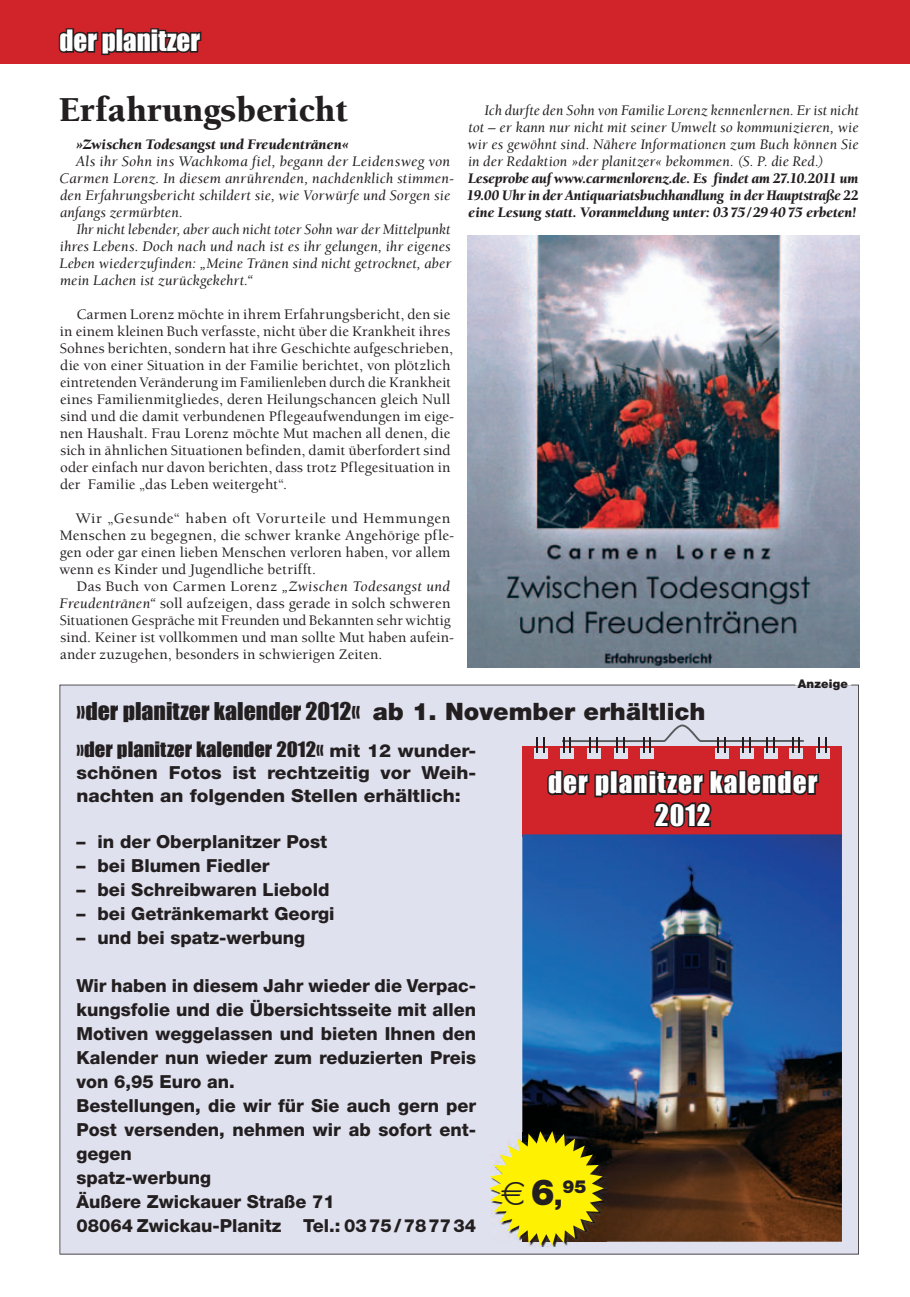
<style>
.page{position:relative;width:910px;height:1297px;background:#fff}
.page>*{position:absolute;margin:0;border:0;box-sizing:border-box;transform-origin:0 0}
.t1{font:900 36px "Berkeley";color:#231f20}
.t2{font:27.3px/32.2px "Impact";letter-spacing:.04em;color:#fff;text-align:center}
.t3{font:27px "Impact";color:#fff}
.t4{font:22.5px "Impact";color:#231f20;scale:1.06 1}
.t5{font:19.5px "Impact";color:#231f20;scale:1.06 1}
.t6{font:800 18px/24px "Helvetica Neue";color:#231f20}
.t7{font:800 18px/22.5px "Helvetica Neue";color:#231f20;scale:1.06 1}
.t8{font:900 18px "Helvetica Neue";color:#231f20}
.t9{font:500 15px/17px "Berkeley";letter-spacing:.005em;color:#231f20}
.t10{font:italic 15px/17px "Berkeley";letter-spacing:.01em;color:#231f20;text-align:justify}
.t11{font:italic 900 15px/17px "Berkeley";letter-spacing:.005em;color:#231f20;text-align:justify;scale:.96 1}
.t12{font:italic 900 15px "Berkeley";letter-spacing:.005em;color:#231f20}
.t13{font:900 12px "Helvetica Neue";letter-spacing:.015em;color:#231f20}
.s1{font-weight:400;font-style:italic}
.s2{font-family:"Helvetica Neue";font-weight:900;font-size:24px}
.s3{font-family:"Helvetica Neue";font-weight:800;font-size:18px}
.s4{font-family:"Big Caslon";font-weight:500;font-size:36px}
.s5{font-size:36px}
.s6{font-size:27px}
</style>
<div class="page">
<div style="left:0;top:0;width:910px;height:64px;background:#d1232a"></div>
<svg style="left:58px;top:28px;width:144px;height:28px"></svg>
<img style="left:468px;top:236px;width:391px;height:432px">
<div style="left:60px;top:685px;width:799px;height:569px;background:#e0e1ee"></div>
<div style="left:522px;top:746px;width:320px;height:91px;background:#d1232a"></div>
<div style="left:534px;top:748px;width:13px;height:10px;background:#e0e1ee"></div>
<div style="left:816px;top:748px;width:13px;height:10px;background:#e0e1ee"></div>
<svg style="left:536px;top:724px;width:291px;height:104px"></svg>
<img style="left:522px;top:834px;width:320px;height:408px">
<img style="left:604px;top:1132px;width:2px;height:110px">
<svg style="left:489px;top:1131px;width:115px;height:114px;background:#cbc02a"></svg>
<h3 class="t3" style="left:60px;top:20px;width:142px">der planitzer</h3>
<h1 class="t1" style="left:59px;top:90px;width:291px">Erfahrungsbericht</h1>
<p class="t12" style="left:76px;top:136px;width:275px">»Zwischen Todesangst und Freudentränen«</p>
<p class="t10" style="left:60px;top:153px;width:396px;text-align:left;text-indent:16px">Als ihr Sohn ins Wachkoma fiel, begann der Leidensweg von Carmen Lorenz. In diesem anrührenden, nachdenklich stimmen&shy;den Erfahrungsbericht schildert sie, wie Vorwürfe und Sorgen sie anfangs zermürbten.</p>
<p class="t10" style="left:59px;top:221px;width:393px;text-indent:17px">Ihr nicht lebender, aber auch nicht toter Sohn war der Mittelpunkt ihres Lebens. Doch nach und nach ist es ihr gelungen, ihr eigenes Leben wiederzufinden: „Meine Tränen sind nicht getrocknet, aber mein Lachen ist zurückgekehrt.“</p>
<p class="t9" style="left:60px;top:306px;width:396px;text-indent:16px">Carmen Lorenz möchte in ihrem Erfahrungsbericht, den sie in einem kleinen Buch verfasste, nicht über die Krankheit ihres Sohnes berichten, sondern hat ihre Geschichte aufgeschrieben, die von einer Situation in der Familie berichtet, von plötzlich eintretenden Veränderung im Familienleben durch die Krankheit eines Familienmitgliedes, deren Heilungschancen gleich Null sind und die damit verbundenen Pflegeaufwendungen im eige&shy;nen Haushalt. Frau Lorenz möchte Mut machen all denen, die sich in ähnlichen Situationen befinden, damit überfordert sind oder einfach nur davon berichten, dass trotz Pflegesituation in der Familie „das Leben weitergeht“.</p>
<p class="t9" style="left:59px;top:510px;width:396px;text-indent:16px">Wir „Gesunde“ haben oft Vorurteile und Hemmungen Menschen zu begegnen, die schwer kranke Angehörige pfle&shy;gen oder gar einen lieben Menschen verloren haben, vor allem wenn es Kinder und Jugendliche betrifft.</p>
<p class="t9" style="left:59px;top:578px;width:396px;text-indent:17px">Das Buch von Carmen Lorenz <span class="s1">„Zwischen Todesangst und Freudentränen“</span> soll aufzeigen, dass gerade in solch schweren Situationen Gespräche mit Freunden und Bekannten sehr wichtig sind. Keiner ist vollkommen und man sollte Mut haben aufein&shy;ander zuzugehen, besonders in schwierigen Zeiten.</p>
<p class="t10" style="left:468px;top:102px;width:393px;text-indent:17px">Ich durfte den Sohn von Familie Lorenz kennenlernen. Er ist nicht tot – er kann nur nicht mit seiner Umwelt so kommunizieren, wie wir es gewöhnt sind. Nähere Informationen zum Buch können Sie in der Redaktion »der planitzer« bekommen. (S. P. die Red.)</p>
<p class="t11" style="left:467px;top:170px;width:410px">Leseprobe auf www.carmenlorenz.de. Es findet am 27.10.2011 um 19.00 Uhr in der Antiquariatsbuchhandlung in der Hauptstraße 22 eine Lesung statt. Voranmeldung unter: 03 75 / 29 40 75 erbeten!</p>
<p class="t13" style="left:798px;top:677px;width:52px">Anzeige</p>
<h3 class="t4" style="left:77px;top:694px;width:595px">»der planitzer kalender 2012« <span class="s2">ab 1. November erhältlich</span></h3>
<h3 class="t5" style="left:77px;top:734px;width:379px">»der planitzer kalender 2012« <span class="s3">mit 12 wunder-</span></h3>
<p class="t7" style="left:77px;top:761px;width:379px">schönen Fotos ist rechtzeitig vor Weih&shy;nachten an folgenden Stellen erhältlich:</p>
<p class="t6" style="left:77px;top:830px;width:252px">– in der Oberplanitzer Post</p>
<p class="t6" style="left:77px;top:854px;width:195px">– bei Blumen Fiedler</p>
<p class="t6" style="left:77px;top:878px;width:255px">– bei Schreibwaren Liebold</p>
<p class="t6" style="left:77px;top:902px;width:260px">– bei Getränkemarkt Georgi</p>
<p class="t6" style="left:77px;top:926px;width:230px">– und bei spatz-werbung</p>
<p class="t6" style="left:77px;top:974px;width:401px">Wir haben in diesem Jahr wieder die Verpac&shy;kungsfolie und die Übersichtsseite mit allen Motiven weggelassen und bieten Ihnen den Kalender nun wieder zum reduzierten Preis von 6,95 Euro an.<br>Bestellungen, die wir für Sie auch gern per Post versenden, nehmen wir ab sofort ent&shy;gegen<br>spatz-werbung<br>Äußere Zwickauer Straße 71<br>08064 Zwickau-Planitz Tel.: 03 75 / 78 77 34</p>
<h2 class="t2" style="left:548px;top:766px;width:271px">der planitzer kalender<br>2012</h2>
<p class="t8" style="left:499px;top:1175px;width:89px"><span class="s4">€</span><span class="s5">6</span><span class="s6">,</span>95</p>
</div>
